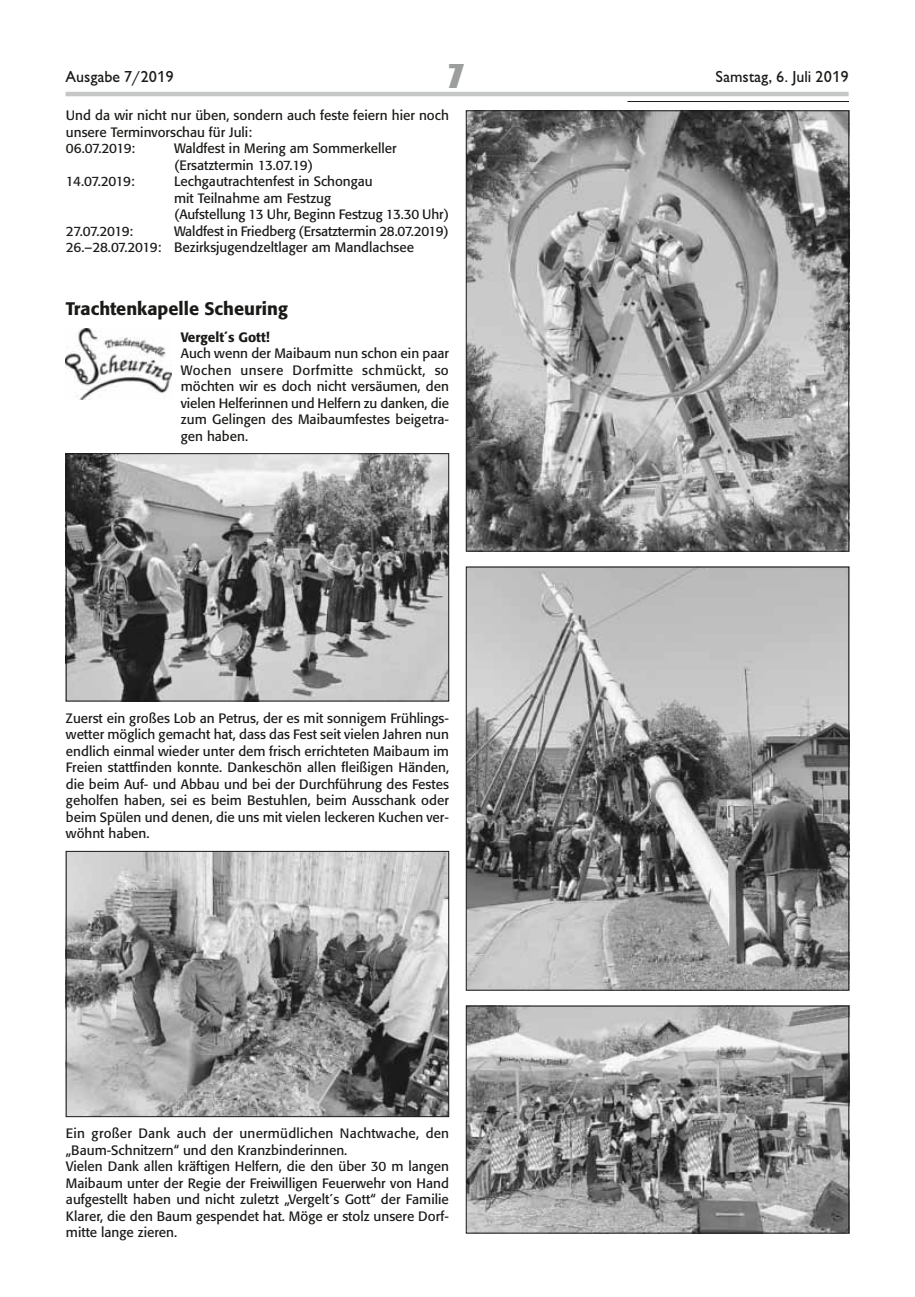
<style>
.page{position:relative;width:915px;height:1297px;background:#fff}
.page>*{position:absolute;margin:0;border:0;box-sizing:border-box;transform-origin:0 0}
.t1{font:800 condensed 36px "Giltus T";color:#9c9d9d}
.t2{font:500 18px "Formata";color:#1a1a18}
.t3{font:500 16.5px "Giltus T";color:#1a1a18}
.t4{font:13.5px/16.5px "Formata";color:#1a1a18}
.t5{font:500 13.5px "Formata";color:#1a1a18}
</style>
<div class="page">
<hr style="left:65px;top:92px;width:783px;height:4px;background:#c5c6c6">
<hr style="left:627px;top:101px;width:221px;height:1px;background:#1a1a18">
<img style="left:68px;top:455px;width:379px;height:244px">
<div style="left:66px;top:453px;width:383px;height:248px;border:1px solid #1a1a18"></div>
<img style="left:68px;top:853px;width:379px;height:262px">
<div style="left:66px;top:851px;width:383px;height:266px;border:1px solid #1a1a18"></div>
<img style="left:66px;top:329px;width:105px;height:70px">
<img style="left:468px;top:113px;width:378px;height:436px">
<img style="left:468px;top:569px;width:378px;height:419px">
<img style="left:468px;top:1008px;width:378px;height:223px">
<div style="left:466px;top:1006px;width:382px;height:227px;border:1px solid #1a1a18"></div>
<p class="t3" style="left:65px;top:67px;width:110px">Ausgabe 7/2019</p>
<h1 class="t1" style="left:447px;top:55px;width:19px">7</h1>
<p class="t3" style="left:715px;top:67px;width:134px">Samstag, 6. Juli 2019</p>
<p class="t4" style="left:66px;top:107px;width:384px">Und da wir nicht nur üben, sondern auch feste feiern hier noch unsere Terminvorschau für Juli:<br>06.07.2019:</p>
<p class="t4" style="left:174px;top:140px;width:224px">Waldfest in Mering am Sommerkeller (Ersatztermin 13.07.19)</p>
<p class="t4" style="left:66px;top:173px;width:70px">14.07.2019:</p>
<p class="t4" style="left:174px;top:173px;width:276px">Lechgautrachtenfest in Schongau<br>mit Teilnahme am Festzug<br>(Aufstellung 13 Uhr, Beginn Festzug 13.30 Uhr)</p>
<p class="t4" style="left:66px;top:223px;width:69px">27.07.2019:</p>
<p class="t4" style="left:66px;top:223px;width:384px;text-indent:108px">Waldfest in Friedberg (Ersatztermin 28.07.2019)<br>26.–28.07.2019: Bezirksjugendzeltlager am Mandlachsee</p>
<h2 class="t2" style="left:66px;top:298px;width:223px">Trachtenkapelle Scheuring</h2>
<p class="t5" style="left:181px;top:329px;width:90px">Vergelt´s Gott!</p>
<p class="t4" style="left:181px;top:345px;width:270px;text-align:justify">Auch wenn der Maibaum nun schon ein paar Wochen unsere Dorfmitte schmückt, so möchten wir es doch nicht versäumen, den vielen Helferinnen und Helfern zu danken, die zum Gelingen des Maibaumfestes beigetra&shy;gen haben.</p>
<p class="t4" style="left:66px;top:710px;width:384px;text-align:justify">Zuerst ein großes Lob an Petrus, der es mit sonnigem Frühlings&shy;wetter möglich gemacht hat, dass das Fest seit vielen Jahren nun endlich einmal wieder unter dem frisch errichteten Maibaum im Freien stattfinden konnte. Dankeschön allen fleißigen Händen, die beim Auf- und Abbau und bei der Durchführung des Festes geholfen haben, sei es beim Bestuhlen, beim Ausschank oder beim Spülen und denen, die uns mit vielen leckeren Kuchen ver&shy;wöhnt haben.</p>
<p class="t4" style="left:66px;top:1125px;width:384px">Ein großer Dank auch der unermüdlichen Nachtwache, den „Baum-Schnitzern“ und den Kranzbinderinnen.<br>Vielen Dank allen kräftigen Helfern, die den über 30 m langen Maibaum unter der Regie der Freiwilligen Feuerwehr von Hand aufgestellt haben und nicht zuletzt „Vergelt´s Gott“ der Familie Klarer, die den Baum gespendet hat. Möge er stolz unsere Dorf&shy;mitte lange zieren.</p>
</div>
